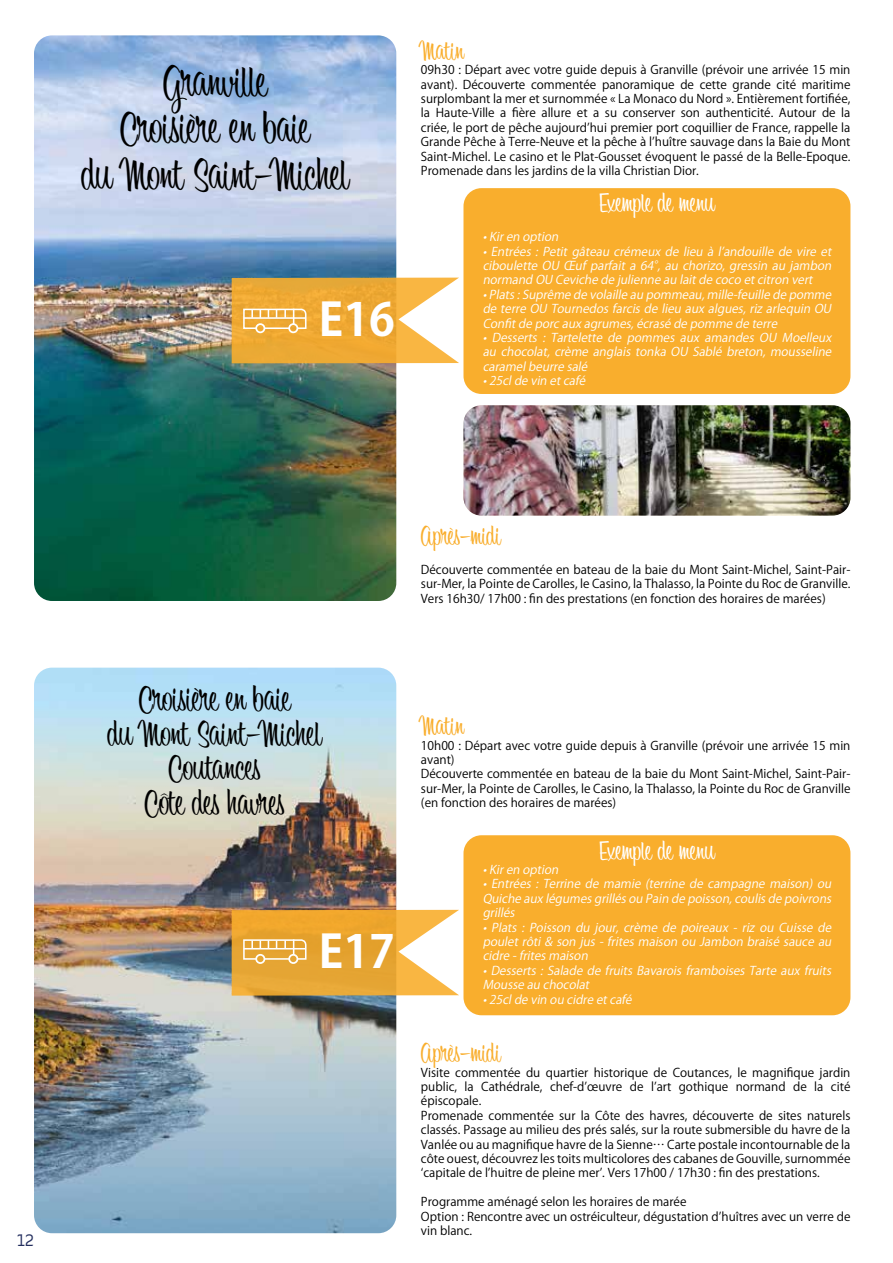
<style>
.page{position:relative;width:893px;height:1263px;background:#fff}
.page>*{position:absolute;margin:0;border:0;box-sizing:border-box;transform-origin:0 0}
.t1{font:45px/46.8px "Bounce Script";letter-spacing:-.005em;color:#000;text-align:center}
.t2{font:700 45px "Koz Go Pr 6 N";color:#fff}
.t3{font:36px/34.8px "Bounce Script";letter-spacing:-.005em;color:#000;text-align:center}
.t4{font:27px "Bounce Script";color:#f9ae2d}
.t5{font:27px "Bounce Script";letter-spacing:-.005em;color:#fff}
.t6{font:16.5px "Diavlo";color:#242f5f;scale:.9 1}
.t7{font:12px/14.4px "Koz Go Pr 6 N";color:#000}
.t8{font:italic 12px/14.4px "Koz Go Pr 6 N";color:#fff;text-align:justify}
</style>
<div class="page">
<div style="left:463px;top:835px;width:387px;height:180px;background:#f9ae2d;border-radius:18px"></div>
<div style="left:463px;top:188px;width:387px;height:206px;background:#f9ae2d;border-radius:18px"></div>
<img style="left:34px;top:668px;width:362px;height:565px">
<img style="left:34px;top:35px;width:362px;height:566px">
<svg style="left:232px;top:278px;width:227px;height:85px;background:#f1b755"></svg>
<svg style="left:232px;top:910px;width:227px;height:85px;background:#eeb553"></svg>
<img style="left:463px;top:405px;width:387px;height:111px">
<h1 class="t1" style="left:82px;top:62px;width:268px">Granville<br>Croisière en baie<br>du Mont Saint-Michel</h1>
<h1 class="t2" style="left:319px;top:294px;width:77px">E16</h1>
<h3 class="t4" style="left:421px;top:35px;width:45px">Matin</h3>
<p class="t7" style="left:421px;top:63px;width:431px;text-align:justify">09h30 : Départ avec votre guide depuis à Granville (prévoir une arrivée 15 min avant). Découverte commentée panoramique de cette grande cité maritime surplombant la mer et surnommée « La Monaco du Nord ». Entièrement fortifiée, la Haute-Ville a fière allure et a su conserver son authenticité. Autour de la criée, le port de pêche aujourd’hui premier port coquillier de France, rappelle la Grande Pêche à Terre-Neuve et la pêche à l’huître sauvage dans la Baie du Mont Saint-Michel. Le casino et le Plat-Gousset évoquent le passé de la Belle-Epoque.<br>Promenade dans les jardins de la villa Christian Dior.</p>
<h3 class="t5" style="left:599px;top:188px;width:118px">Exemple de menu</h3>
<p class="t8" style="left:483px;top:230px;width:81px">•Kiren option</p>
<p class="t8" style="left:483px;top:244px;width:354px">• Entrées : Petit gâteau crémeux de lieu à l’andouille de vire et ciboulette OU Œuf parfait a 64°, au chorizo, gressin au jambon normand OU Cevichedejulienneau laitdecoco etcitron vert</p>
<p class="t8" style="left:483px;top:287px;width:354px">•Plats:Suprêmedevolailleau pommeau,mille-feuilledepomme deterreOU Tournedosfarcisdelieu auxalgues,rizarlequin OU Confitdeporcauxagrumes,écrasédepommedeterre</p>
<p class="t8" style="left:483px;top:331px;width:354px">• Desserts : Tartelette de pommes aux amandes OU Moelleux au chocolat, crème anglais tonka OU Sablé breton, mousseline caramelbeurresalé</p>
<p class="t8" style="left:483px;top:374px;width:108px">•25cldevin etcafé</p>
<h3 class="t6" style="left:17px;top:1229px;width:20px">12</h3>
<h3 class="t4" style="left:421px;top:521px;width:81px">Après-midi</h3>
<p class="t7" style="left:421px;top:563px;width:431px;text-align:justify">Découverte commentée en bateau de la baie du Mont Saint-Michel, Saint-Pair&shy;sur-Mer, la Pointe de Carolles, le Casino, la Thalasso, la Pointe du Roc de Granville.<br>Vers 16h30/ 17h00 : fin des prestations (en fonction des horaires de marées)</p>
<h2 class="t3" style="left:108px;top:684px;width:215px">Croisière en baie<br>du Mont Saint-Michel<br>Coutances<br>Côte des havres</h2>
<h1 class="t2" style="left:319px;top:926px;width:77px">E17</h1>
<h3 class="t4" style="left:421px;top:711px;width:45px">Matin</h3>
<p class="t7" style="left:421px;top:738px;width:431px">10h00 : Départ avec votre guide depuis à Granville (prévoir une arrivée 15 min avant)<br>Découverte commentée en bateau de la baie du Mont Saint-Michel, Saint-Pair&shy;sur-Mer, la Pointe de Carolles, le Casino, la Thalasso, la Pointe du Roc de Granville (en fonction des horaires de marées)</p>
<h3 class="t5" style="left:599px;top:835px;width:118px">Exemple de menu</h3>
<p class="t8" style="left:483px;top:863px;width:81px">•Kiren option</p>
<p class="t8" style="left:483px;top:877px;width:354px">• Entrées : Terrine de mamie (terrine de campagne maison) ou Quicheauxlégumesgrillésou Pain depoisson,coulisdepoivrons grillés</p>
<p class="t8" style="left:483px;top:920px;width:354px">• Plats : Poisson du jour, crème de poireaux - riz ou Cuisse de pouletrôti&amp; son jus-fritesmaison ou Jambon braisésauceau cidre-fritesmaison</p>
<p class="t8" style="left:483px;top:963px;width:354px">•Desserts:SaladedefruitsBavaroisframboisesTarteauxfruits<br>Mousseau chocolat</p>
<p class="t8" style="left:483px;top:992px;width:154px">•25cldevin ou cidreetcafé</p>
<h3 class="t4" style="left:421px;top:1038px;width:81px">Après-midi</h3>
<p class="t7" style="left:421px;top:1065px;width:431px">Visite commentée du quartier historique de Coutances, le magnifique jardin public, la Cathédrale, chef-d’œuvre de l’art gothique normand de la cité épiscopale.<br>Promenade commentée sur la Côte des havres, découverte de sites naturels classés. Passage au milieu des prés salés, sur la route submersible du havre de la Vanlée ou au magnifique havre de la Sienne… Carte postale incontournable de la côte ouest, découvrez les toits multicolores des cabanes de Gouville, surnommée ‘capitale de l’huitre de pleine mer’. Vers 17h00 / 17h30 : fin des prestations.</p>
<p class="t7" style="left:421px;top:1195px;width:431px">Programme aménagé selon les horaires de marée<br>Option : Rencontre avec un ostréiculteur, dégustation d’huîtres avec un verre de vin blanc.</p>
</div>
